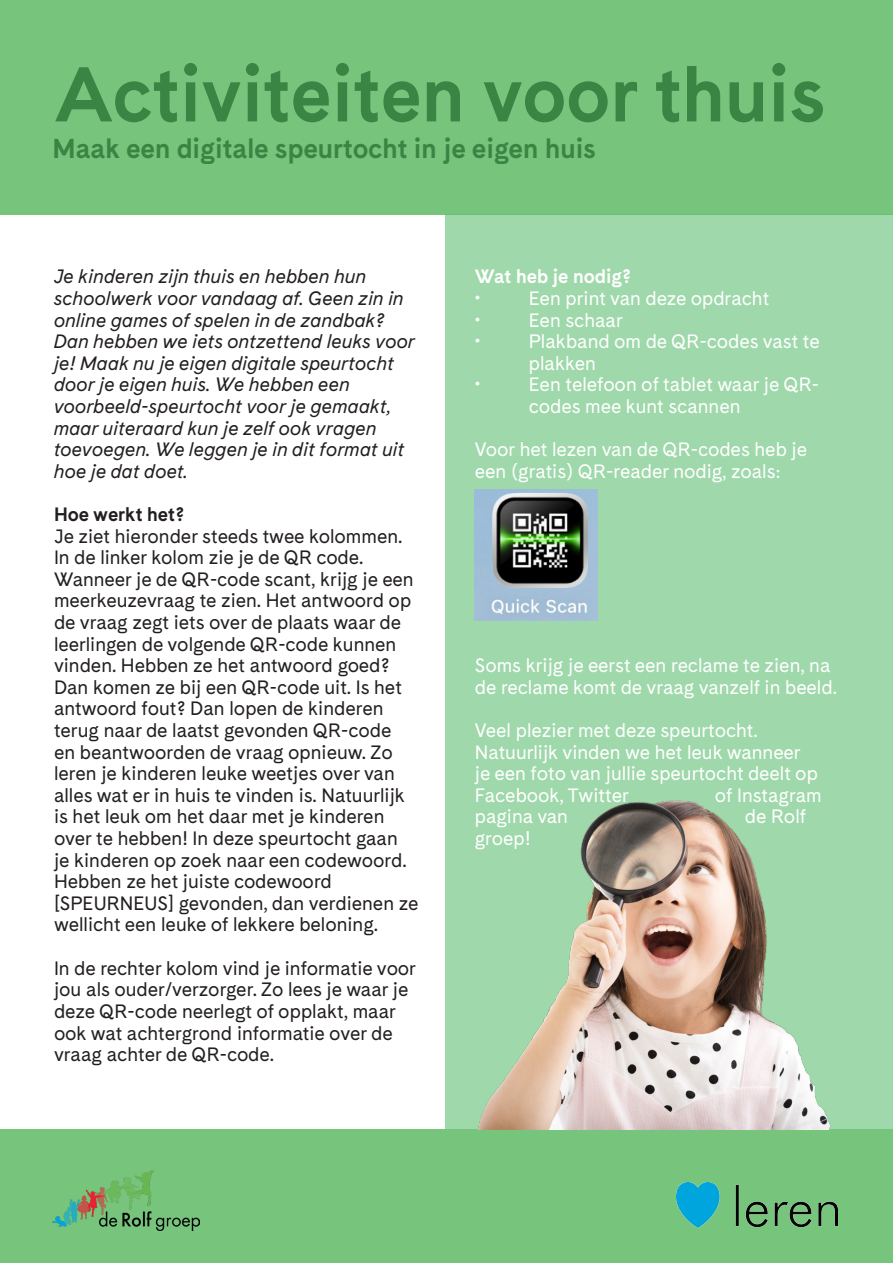
<style>
.page{position:relative;width:893px;height:1263px;background:#fff}
.page>*{position:absolute;margin:0;border:0;box-sizing:border-box;transform-origin:0 0}
.t1{font:700 72px "Cadiz";color:#3a8543}
.t2{font:700 25.5px "Cadiz";color:#3a8543}
.t3{font:18px/21.6px "Cadiz";color:#231f20}
.t4{font:18px/21.6px "Cadiz";color:#fff}
.t5{font:italic 18px/21.6px "Cadiz";color:#231f20}
.t6{font:700 18px "Cadiz";color:#fff}
.t7{font:700 18px "Cadiz";color:#231f20}
</style>
<div class="page">
<div style="left:0;top:0;width:893px;height:215px;background:#77c57d"></div>
<div style="left:0;top:1129px;width:893px;height:134px;background:#77c57d"></div>
<div style="left:445px;top:215px;width:448px;height:914px;background:#9fd8aa"></div>
<img style="left:53px;top:1170px;width:147px;height:60px">
<img style="left:676px;top:1183px;width:162px;height:45px">
<img style="left:478px;top:800px;width:352px;height:329px">
<img style="left:475px;top:489px;width:122px;height:132px">
<p class="t1" style="left:55px;top:42px;width:772px">Activiteiten voor thuis</p>
<p class="t2" style="left:53px;top:130px;width:545px">Maak een digitale speurtocht in je eigen huis</p>
<p class="t5" style="left:54px;top:266px;width:363px">Je kinderen zijn thuis en hebben hun schoolwerk voor vandaag af. Geen zin in online games of spelen in de zandbak?<br>Dan hebben we iets ontzettend leuks voor je! Maak nu je eigen digitale speurtocht door je eigen huis. We hebben een voorbeeld-speurtocht voor je gemaakt, maar uiteraard kun je zelf ook vragen toevoegen. We leggen je in dit format uit hoe je dat doet.</p>
<p class="t7" style="left:54px;top:501px;width:131px">Hoe werkt het?</p>
<p class="t3" style="left:54px;top:525px;width:366px">Je ziet hieronder steeds twee kolommen.<br>In de linker kolom zie je de QR code.<br>Wanneer je de QR-code scant, krijg je een meerkeuzevraag te zien. Het antwoord op de vraag zegt iets over de plaats waar de leerlingen de volgende QR-code kunnen vinden. Hebben ze het antwoord goed?<br>Dan komen ze bij een QR-code uit. Is het antwoord fout? Dan lopen de kinderen terug naar de laatst gevonden QR-code<br>en beantwoorden de vraag opnieuw. Zo leren je kinderen leuke weetjes over van alles wat er in huis te vinden is. Natuurlijk is het leuk om het daar met je kinderen over te hebben! In deze speurtocht gaan<br>je kinderen op zoek naar een codewoord.<br>Hebben ze het juiste codewoord [SPEURNEUS] gevonden, dan verdienen ze wellicht een leuke of lekkere beloning.</p>
<p class="t3" style="left:54px;top:957px;width:364px">In de rechter kolom vind je informatie voor jou als ouder/verzorger. Zo lees je waar je deze QR-code neerlegt of opplakt, maar ook wat achtergrond informatie over de vraag achter de QR-code.</p>
<p class="t6" style="left:475px;top:264px;width:157px">Wat heb je nodig?</p>
<p class="t4" style="left:475px;top:288px;width:7px">•</p>
<p class="t4" style="left:529px;top:288px;width:242px">Een print van deze opdracht</p>
<p class="t4" style="left:475px;top:309px;width:7px">•</p>
<p class="t4" style="left:529px;top:309px;width:95px">Een schaar</p>
<p class="t4" style="left:475px;top:331px;width:7px">•</p>
<p class="t4" style="left:529px;top:331px;width:292px">Plakband om de QR-codes vast te plakken</p>
<p class="t4" style="left:475px;top:374px;width:7px">•</p>
<p class="t4" style="left:529px;top:374px;width:292px">Een telefoon of tablet waar je QR&shy;codes mee kunt scannen</p>
<p class="t4" style="left:475px;top:439px;width:334px">Voor het lezen van de QR-codes heb je een (gratis) QR-reader nodig, zoals:</p>
<p class="t4" style="left:475px;top:655px;width:364px">Soms krijg je eerst een reclame te zien, na de reclame komt de vraag vanzelf in beeld.</p>
<p class="t4" style="left:475px;top:720px;width:345px">Veel plezier met deze speurtocht.<br>Natuurlijk vinden we het leuk wanneer je een foto van jullie speurtocht deelt op Facebook, Twitter</p>
<p class="t4" style="left:715px;top:785px;width:108px">of Instagram</p>
<p class="t4" style="left:475px;top:806px;width:95px">pagina van</p>
<p class="t4" style="left:745px;top:806px;width:63px">de Rolf</p>
<p class="t4" style="left:475px;top:828px;width:57px">groep!</p>
</div>
